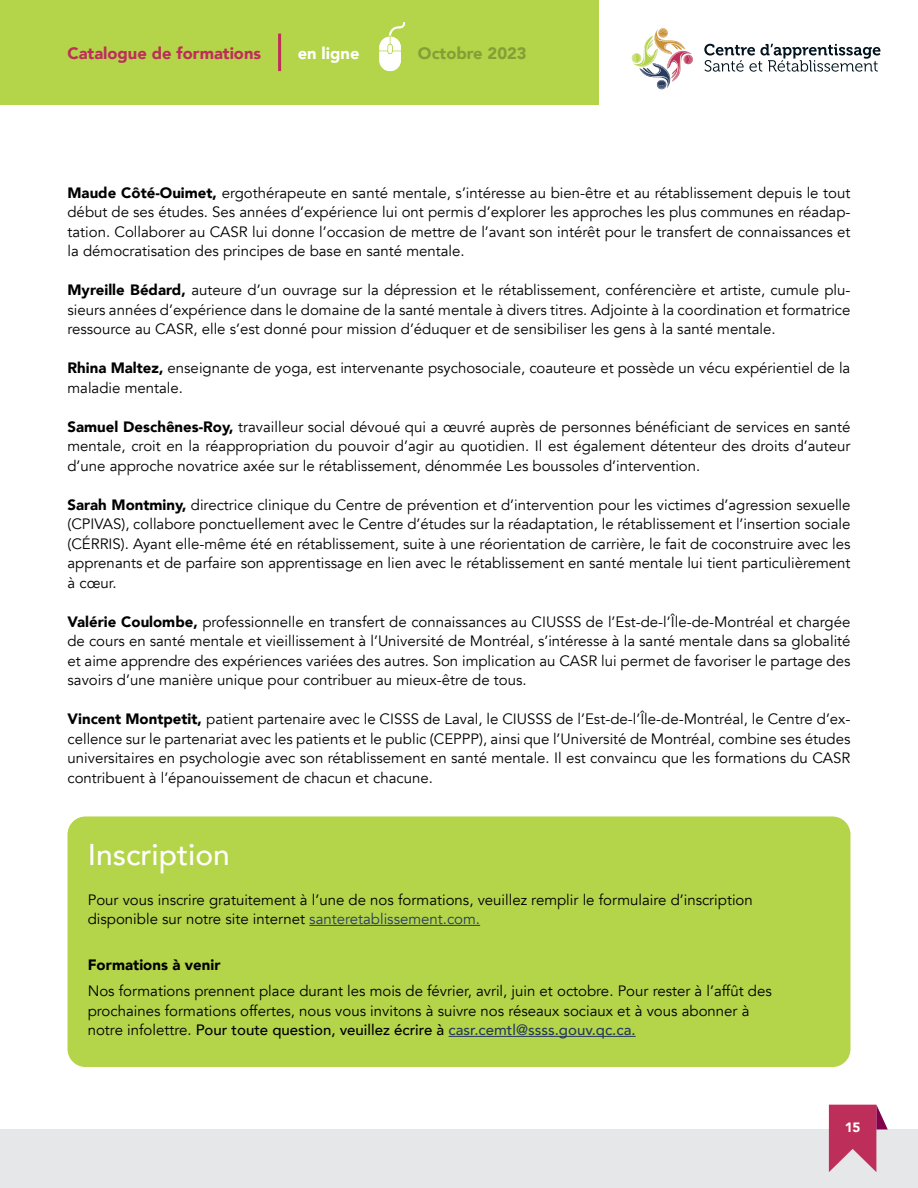
<style>
.page{position:relative;width:918px;height:1188px;background:#fff}
.page>*{position:absolute;margin:0;border:0;box-sizing:border-box;transform-origin:0 0}
.t1{font:500 30px "Avenir";color:#fff}
.t2{font:900 16.5px "Avenir";color:#be2e5a}
.t3{font:900 16.5px "Avenir";color:#849f36}
.t4{font:900 16.5px "Avenir";color:#fff}
.t5{font:15px/19.5px "Avenir";color:#000;text-align:justify}
.t6{font:900 15px "Avenir";color:#000}
.t7{font:900 13.5px "Avenir";color:#fff}
.s1{font-weight:900}
.s2{color:#253b5d}
.s3{font-weight:500}
.s4{font-weight:500;color:#253b5d}
</style>
<div class="page">
<div style="left:0;top:0;width:598px;height:105px;background:#b4d449"></div>
<svg style="left:632px;top:28px;width:61px;height:62px"></svg>
<svg style="left:704px;top:44px;width:176px;height:28px"></svg>
<svg style="left:379px;top:22px;width:26px;height:50px"></svg>
<hr style="left:278px;top:34px;width:3px;height:37px;background:#be2e5a">
<div style="left:0;top:1129px;width:918px;height:59px;background:#e6e7e8"></div>
<svg style="left:829px;top:1105px;width:59px;height:67px"></svg>
<div style="left:68px;top:816px;width:782px;height:251px;background:#b4d449;border-radius:18px"></div>
<hr style="left:309px;top:925px;width:171px;height:1px;background:#253b5d">
<hr style="left:449px;top:1036px;width:187px;height:1px;background:#253b5d">
<p class="t2" style="left:68px;top:40px;width:195px">Catalogue de formations</p>
<p class="t4" style="left:298px;top:40px;width:63px">en ligne</p>
<p class="t3" style="left:418px;top:40px;width:110px">Octobre 2023</p>
<p class="t5" style="left:68px;top:183px;width:785px"><span class="s1">Maude Côté-Ouimet,</span> ergothérapeute en santé mentale, s’intéresse au bien-être et au rétablissement depuis le tout début de ses études. Ses années d’expérience lui ont permis d’explorer les approches les plus communes en réadap&shy;tation. Collaborer au CASR lui donne l’occasion de mettre de l’avant son intérêt pour le transfert de connaissances et la démocratisation des principes de base en santé mentale.</p>
<p class="t5" style="left:68px;top:280px;width:785px"><span class="s1">Myreille Bédard,</span> auteure d’un ouvrage sur la dépression et le rétablissement, conférencière et artiste, cumule plu&shy;sieurs années d’expérience dans le domaine de la santé mentale à divers titres. Adjointe à la coordination et formatrice ressource au CASR, elle s’est donné pour mission d’éduquer et de sensibiliser les gens à la santé mentale.</p>
<p class="t5" style="left:68px;top:358px;width:784px"><span class="s1">Rhina Maltez,</span> enseignante de yoga, est intervenante psychosociale, coauteure et possède un vécu expérientiel de la maladie mentale.</p>
<p class="t5" style="left:68px;top:417px;width:785px"><span class="s1">Samuel Deschênes-Roy,</span> travailleur social dévoué qui a œuvré auprès de personnes bénéficiant de services en santé mentale, croit en la réappropriation du pouvoir d’agir au quotidien. Il est également détenteur des droits d’auteur d’une approche novatrice axée sur le rétablissement, dénommée Les boussoles d’intervention.</p>
<p class="t5" style="left:68px;top:495px;width:785px"><span class="s1">Sarah Montminy,</span> directrice clinique du Centre de prévention et d’intervention pour les victimes d’agression sexuelle (CPIVAS), collabore ponctuellement avec le Centre d’études sur la réadaptation, le rétablissement et l’insertion sociale (CÉRRIS). Ayant elle-même été en rétablissement, suite à une réorientation de carrière, le fait de coconstruire avec les apprenants et de parfaire son apprentissage en lien avec le rétablissement en santé mentale lui tient particulièrement à cœur.</p>
<p class="t5" style="left:68px;top:612px;width:785px"><span class="s1">Valérie Coulombe,</span> professionnelle en transfert de connaissances au CIUSSS de l’Est-de-l’Île-de-Montréal et chargée de cours en santé mentale et vieillissement à l’Université de Montréal, s’intéresse à la santé mentale dans sa globalité et aime apprendre des expériences variées des autres. Son implication au CASR lui permet de favoriser le partage des savoirs d’une manière unique pour contribuer au mieux-être de tous.</p>
<p class="t5" style="left:68px;top:709px;width:785px"><span class="s1">Vincent Montpetit,</span> patient partenaire avec le CISSS de Laval, le CIUSSS de l’Est-de-l’Île-de-Montréal, le Centre d’ex&shy;cellence sur le partenariat avec les patients et le public (CEPPP), ainsi que l’Université de Montréal, combine ses études universitaires en psychologie avec son rétablissement en santé mentale. Il est convaincu que les formations du CASR contribuent à l’épanouissement de chacun et chacune.</p>
<h1 class="t1" style="left:88px;top:829px;width:144px">Inscription</h1>
<p class="t5" style="left:88px;top:890px;width:667px">Pour vous inscrire gratuitement à l’une de nos formations, veuillez remplir le formulaire d’inscription disponible sur notre site internet <span class="s2">santeretablissement.com.</span></p>
<p class="t6" style="left:88px;top:952px;width:134px">Formations à venir</p>
<p class="t5" style="left:88px;top:982px;width:686px;text-align:left">Nos formations prennent place durant les mois de février, avril, juin et octobre. Pour rester à l’affût des prochaines formations offertes, nous vous invitons à suivre nos réseaux sociaux et à vous abonner à notre infolettre. <span class="s3">Pour toute question, veuillez écrire à</span> <span class="s4">casr.cemtl@ssss.gouv.qc.ca.</span></p>
<p class="t7" style="left:845px;top:1115px;width:17px">15</p>
</div>
